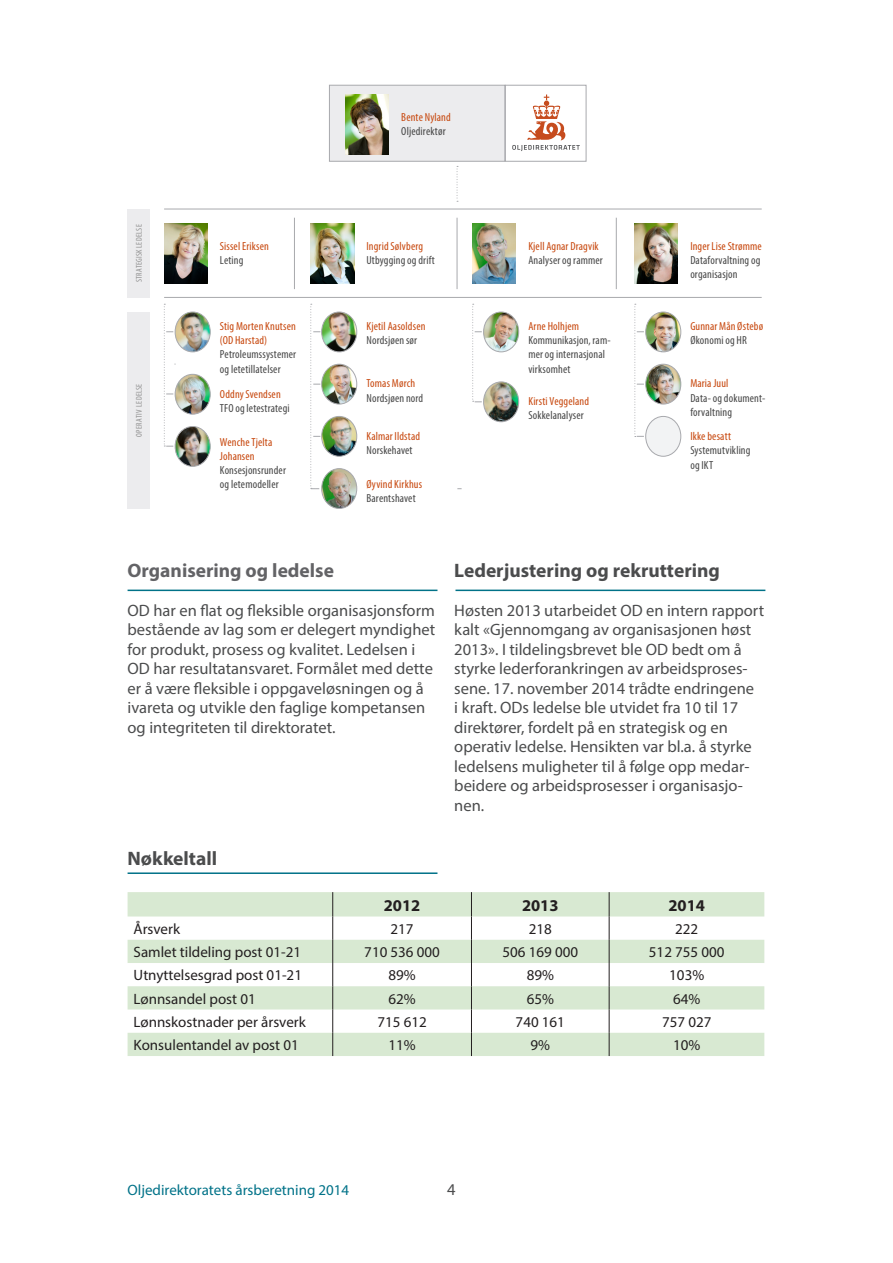
<style>
.page{position:relative;width:893px;height:1263px;background:#fff}
.page>*{position:absolute;margin:0;border:0;box-sizing:border-box;transform-origin:0 0}
.underoverkrift{font:700 19.5px "Myriad Pro";color:#4b4c4d}
.underoverkrift-2{font:700 19.5px "Myriad Pro";color:#636366}
.Brødtekst{font:16.5px/19.5px "Myriad Pro";color:#4b4c4d}
.underoverkrift-3{font:16.5px/19.5px "Myriad Pro";color:#4b4c4d}
.Tabell{font:700 16.5px "Myriad Pro";color:#231f20}
.Tabell-2{font:15px "Myriad Pro";color:#231f20}
.t1{font:15px "Myriad Pro";color:#017288}
.t2{font:condensed 11.7px/14.2px "Myriad Pro";letter-spacing:.015em;color:#464646}
.t3{font:condensed 11.7px/14.2px "Myriad Pro";letter-spacing:.015em;color:#c7470d}
.t4{font:condensed 8.4px "Myriad Pro";letter-spacing:.035em;color:#909090}
</style>
<div class="page">
<hr style="left:128px;top:590px;width:309px;height:1px;background:#017288">
<hr style="left:455px;top:590px;width:310px;height:1px;background:#017288">
<hr style="left:128px;top:872px;width:309px;height:2px;background:#017288">
<svg style="left:457px;top:166px;width:1px;height:36px"></svg>
<hr style="left:164px;top:209px;width:598px;height:1px;background:#a8a9ad">
<hr style="left:164px;top:297px;width:598px;height:1px;background:#a8a9ad">
<img style="left:164px;top:223px;width:43px;height:60px">
<img style="left:311px;top:223px;width:43px;height:60px">
<img style="left:634px;top:223px;width:44px;height:60px">
<img style="left:473px;top:223px;width:43px;height:60px">
<hr style="left:294px;top:218px;width:1px;height:71px;background:#a8a9ad">
<hr style="left:457px;top:218px;width:1px;height:71px;background:#a8a9ad">
<hr style="left:616px;top:218px;width:1px;height:71px;background:#a8a9ad">
<div style="left:329px;top:85px;width:176px;height:76px;background:#ececee;border:1px solid #a8a9ad"></div>
<img style="left:345px;top:95px;width:44px;height:60px">
<div style="left:505px;top:85px;width:81px;height:76px;border:1px solid #a8a9ad"></div>
<img style="left:176px;top:312px;width:34px;height:40px">
<div style="left:175px;top:312px;width:35px;height:40px;border:1px solid #a8a9ad;border-radius:50%"></div>
<img style="left:646px;top:312px;width:34px;height:40px">
<div style="left:645px;top:312px;width:36px;height:40px;border:1px solid #a8a9ad;border-radius:50%"></div>
<img style="left:484px;top:312px;width:35px;height:40px">
<div style="left:483px;top:312px;width:36px;height:40px;border:1px solid #a8a9ad;border-radius:50%"></div>
<img style="left:322px;top:312px;width:35px;height:40px">
<div style="left:321px;top:312px;width:36px;height:40px;border:1px solid #a8a9ad;border-radius:50%"></div>
<img style="left:646px;top:364px;width:35px;height:40px">
<div style="left:645px;top:364px;width:36px;height:40px;border:1px solid #a8a9ad;border-radius:50%"></div>
<img style="left:484px;top:382px;width:35px;height:40px">
<div style="left:483px;top:382px;width:36px;height:40px;border:1px solid #a8a9ad;border-radius:50%"></div>
<img style="left:322px;top:364px;width:35px;height:40px">
<div style="left:321px;top:364px;width:36px;height:40px;border:1px solid #a8a9ad;border-radius:50%"></div>
<img style="left:175px;top:426px;width:35px;height:40px">
<div style="left:175px;top:426px;width:35px;height:41px;border:1px solid #a8a9ad;border-radius:50%"></div>
<img style="left:176px;top:374px;width:34px;height:40px">
<div style="left:175px;top:374px;width:35px;height:40px;border:1px solid #a8a9ad;border-radius:50%"></div>
<div style="left:646px;top:416px;width:35px;height:40px;background:#f2f3f4;border-radius:50%"></div>
<div style="left:645px;top:416px;width:36px;height:40px;border:1px solid #a8a9ad;border-radius:50%"></div>
<img style="left:322px;top:416px;width:35px;height:40px">
<div style="left:321px;top:416px;width:36px;height:40px;border:1px solid #a8a9ad;border-radius:50%"></div>
<img style="left:323px;top:470px;width:34px;height:38px">
<div style="left:321px;top:468px;width:36px;height:41px;border:1px solid #a8a9ad;border-radius:50%"></div>
<svg style="left:472px;top:304px;width:10px;height:99px"></svg>
<svg style="left:164px;top:304px;width:12px;height:143px"></svg>
<svg style="left:634px;top:304px;width:10px;height:133px"></svg>
<svg style="left:310px;top:304px;width:10px;height:185px"></svg>
<div style="left:128px;top:209px;width:22px;height:89px;background:#ececee"></div>
<div style="left:128px;top:312px;width:22px;height:197px;background:#ececee"></div>
<svg style="left:512px;top:95px;width:68px;height:56px"></svg>
<svg style="left:128px;top:892px;width:636px;height:164px;fill:#d8e9d2"></svg>
<svg style="left:332px;top:892px;width:1px;height:164px"></svg>
<svg style="left:471px;top:892px;width:1px;height:164px"></svg>
<svg style="left:609px;top:892px;width:1px;height:164px"></svg>
<p class="t4" style="left:134px;top:282px;width:60px;rotate:-90deg">STRATEGISK LEDELSE</p>
<p class="t4" style="left:134px;top:437px;width:55px;rotate:-90deg">OPERATIV LEDELSE</p>
<p class="t3" style="left:401px;top:110px;width:51px">Bente Nyland</p>
<p class="t2" style="left:401px;top:124px;width:46px">Oljedirektør</p>
<p class="t3" style="left:220px;top:239px;width:51px">Sissel Eriksen</p>
<p class="t2" style="left:220px;top:253px;width:25px">Leting</p>
<p class="t3" style="left:366px;top:239px;width:58px">Ingrid Sølvberg</p>
<p class="t2" style="left:366px;top:253px;width:70px">Utbygging og drift</p>
<p class="t3" style="left:220px;top:319px;width:77px">Stig Morten Knutsen (OD Harstad)</p>
<p class="t2" style="left:220px;top:347px;width:78px">Petroleumssystemer og letetillatelser</p>
<p class="t3" style="left:366px;top:319px;width:60px">Kjetil Aasoldsen</p>
<p class="t2" style="left:366px;top:333px;width:52px">Nordsjøen sør</p>
<p class="t3" style="left:220px;top:387px;width:62px">Oddny Svendsen</p>
<p class="t2" style="left:220px;top:401px;width:71px">TFO og letestrategi</p>
<p class="t3" style="left:366px;top:376px;width:50px">Tomas Mørch</p>
<p class="t2" style="left:366px;top:391px;width:58px">Nordsjøen nord</p>
<p class="t3" style="left:220px;top:434px;width:54px">Wenche Tjelta</p>
<p class="t3" style="left:220px;top:449px;width:36px">Johansen</p>
<p class="t2" style="left:220px;top:463px;width:67px">Konsesjonsrunder og letemodeller</p>
<p class="t3" style="left:366px;top:429px;width:55px">Kalmar Ildstad</p>
<p class="t2" style="left:366px;top:443px;width:48px">Norskehavet</p>
<p class="t3" style="left:366px;top:477px;width:57px">Øyvind Kirkhus</p>
<p class="t2" style="left:366px;top:491px;width:51px">Barentshavet</p>
<p class="t3" style="left:528px;top:239px;width:72px">Kjell Agnar Dragvik</p>
<p class="t2" style="left:528px;top:253px;width:76px">Analyser og rammer</p>
<p class="t3" style="left:528px;top:319px;width:52px">Arne Holhjem</p>
<p class="t2" style="left:528px;top:333px;width:84px">Kommunikasjon, ram&shy;mer og internasjonal</p>
<p class="t2" style="left:528px;top:361px;width:44px">virksomhet</p>
<p class="t3" style="left:528px;top:394px;width:62px">Kirsti Veggeland</p>
<p class="t2" style="left:528px;top:408px;width:57px">Sokkelanalyser</p>
<p class="t3" style="left:690px;top:239px;width:73px">Inger Lise Strømme</p>
<p class="t2" style="left:690px;top:253px;width:72px">Dataforvaltning og organisasjon</p>
<p class="t3" style="left:690px;top:319px;width:74px">Gunnar Mån Østebø</p>
<p class="t2" style="left:690px;top:333px;width:58px">Økonomi og HR</p>
<p class="t3" style="left:690px;top:376px;width:40px">Maria Juul</p>
<p class="t2" style="left:690px;top:391px;width:77px">Data- og dokument&shy;forvaltning</p>
<p class="t3" style="left:690px;top:429px;width:42px">Ikke besatt</p>
<p class="t2" style="left:690px;top:443px;width:62px">Systemutvikling og IKT</p>
<p class="underoverkrift-2" style="left:128px;top:557px;width:208px">Organisering og ledelse</p>
<p class="underoverkrift-3" style="left:128px;top:600px;width:309px">OD har en flat og fleksible organisasjonsform bestående av lag som er delegert myndighet for produkt, prosess og kvalitet. Ledelsen i OD har resultatansvaret. Formålet med dette er å være fleksible i oppgaveløsningen og å ivareta og utvikle den faglige kompetansen og integriteten til direktoratet.</p>
<p class="underoverkrift" style="left:128px;top:846px;width:91px">Nøkkeltall</p>
<p class="underoverkrift" style="left:454px;top:557px;width:267px">Lederjustering og rekruttering</p>
<p class="Brødtekst" style="left:454px;top:600px;width:311px">Høsten 2013 utarbeidet OD en intern rapport kalt «Gjennomgang av organisasjonen høst 2013». I tildelingsbrevet ble OD bedt om å styrke lederforankringen av arbeidsproses&shy;sene. 17. november 2014 trådte endringene<br>i kraft. ODs ledelse ble utvidet fra 10 til 17 direktører, fordelt på en strategisk og en operativ ledelse. Hensikten var bl.a. å styrke ledelsens muligheter til å følge opp medar&shy;beidere og arbeidsprosesser i organisasjo&shy;nen.</p>
<p class="Tabell" style="left:384px;top:894px;width:38px">2012</p>
<p class="Tabell" style="left:522px;top:894px;width:38px">2013</p>
<p class="Tabell" style="left:668px;top:894px;width:38px">2014</p>
<p class="Tabell-2" style="left:134px;top:919px;width:48px">Årsverk</p>
<p class="Tabell-2" style="left:391px;top:919px;width:25px">217</p>
<p class="Tabell-2" style="left:529px;top:919px;width:25px">218</p>
<p class="Tabell-2" style="left:675px;top:919px;width:25px">222</p>
<p class="Tabell-2" style="left:134px;top:943px;width:169px">Samlet tildeling post 01-21</p>
<p class="Tabell-2" style="left:364px;top:943px;width:77px">710 536 000</p>
<p class="Tabell-2" style="left:502px;top:943px;width:77px">506 169 000</p>
<p class="Tabell-2" style="left:649px;top:943px;width:77px">512 755 000</p>
<p class="Tabell-2" style="left:134px;top:966px;width:170px">Utnyttelsesgrad post 01-21</p>
<p class="Tabell-2" style="left:388px;top:966px;width:29px">89%</p>
<p class="Tabell-2" style="left:527px;top:966px;width:29px">89%</p>
<p class="Tabell-2" style="left:669px;top:966px;width:36px">103%</p>
<p class="Tabell-2" style="left:134px;top:989px;width:124px">Lønnsandel post 01</p>
<p class="Tabell-2" style="left:388px;top:989px;width:29px">62%</p>
<p class="Tabell-2" style="left:527px;top:989px;width:29px">65%</p>
<p class="Tabell-2" style="left:673px;top:989px;width:29px">64%</p>
<p class="Tabell-2" style="left:134px;top:1012px;width:174px">Lønnskostnader per årsverk</p>
<p class="Tabell-2" style="left:377px;top:1012px;width:51px">715 612</p>
<p class="Tabell-2" style="left:516px;top:1012px;width:51px">740 161</p>
<p class="Tabell-2" style="left:662px;top:1012px;width:51px">757 027</p>
<p class="Tabell-2" style="left:134px;top:1036px;width:167px">Konsulentandel av post 01</p>
<p class="Tabell-2" style="left:388px;top:1036px;width:29px">11%</p>
<p class="Tabell-2" style="left:530px;top:1036px;width:21px">9%</p>
<p class="Tabell-2" style="left:673px;top:1036px;width:29px">10%</p>
<p class="t1" style="left:128px;top:1181px;width:223px">Oljedirektoratets årsberetning 2014</p>
<p class="Brødtekst" style="left:447px;top:1179px;width:10px">4</p>
</div>
